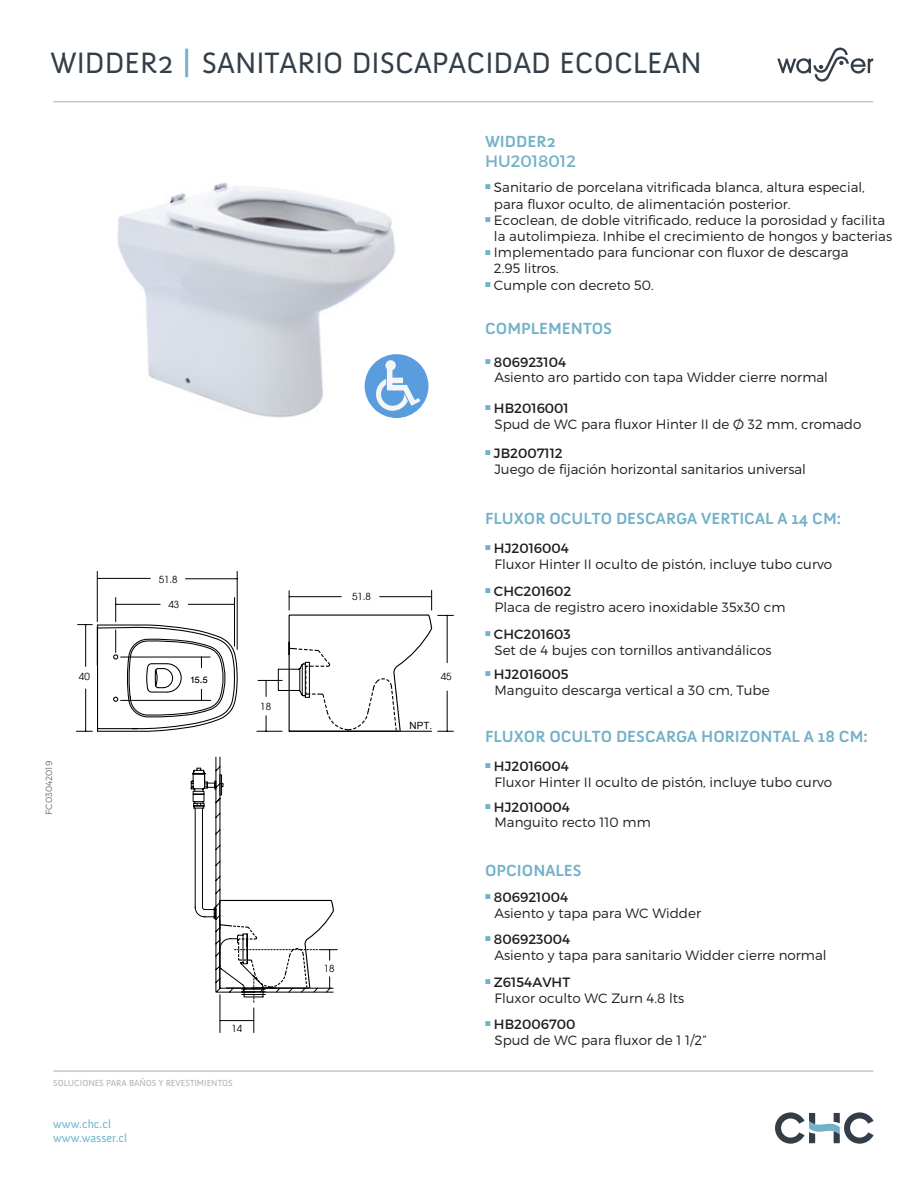
<style>
.page{position:relative;width:918px;height:1188px;background:#fff}
.page>*{position:absolute;margin:0;border:0;box-sizing:border-box;transform-origin:0 0}
.t1{font:30.15px "Anivers SC";color:#333e48}
.t2{font:700 16.5px "Anivers";color:#72b1c8}
.t3{font:16.5px "Montserrat";color:#72b1c8}
.t4{font:300 13.5px/16.2px "Montserrat";color:#1f1d21}
.t5{font:13.5px "Montserrat";color:#1f1d21}
.t6{font:12px/14.4px "Anivers";color:#72b1c8}
.t7{font:10.5px "Arial";color:#72b1c8}
.t8{font:9.9px "Arial";color:#000}
.t9{font:9.75px "Avant Garde LT";color:#000}
.t10{font:9.75px "Circular Std";color:#000}
.t11{font:9px "Anivers";color:#afafb1}
.t12{font:300 9px "Montserrat";color:#707071}
.s1{font-size:36px;color:#72b1c8}
</style>
<div class="page">
<img style="left:117px;top:182px;width:298px;height:236px">
<svg style="left:777px;top:48px;width:96px;height:34px"></svg>
<hr style="left:53px;top:101px;width:820px;height:1px;background:#afafb1">
<hr style="left:53px;top:1071px;width:820px;height:1px;background:#afafb1">
<svg style="left:775px;top:1112px;width:99px;height:32px"></svg>
<div style="left:365px;top:354px;width:63px;height:64px;background:#599ddf;border-radius:50%"></div>
<svg style="left:374px;top:360px;width:55px;height:58px"></svg>
<hr style="left:97px;top:571px;width:1px;height:51px;background:#000">
<hr style="left:237px;top:571px;width:1px;height:78px;background:#000">
<hr style="left:186px;top:579px;width:51px;height:1px;background:#000">
<hr style="left:97px;top:578px;width:53px;height:1px;background:#000">
<svg style="left:76px;top:598px;width:162px;height:134px"></svg>
<svg style="left:257px;top:590px;width:196px;height:142px"></svg>
<hr style="left:220px;top:995px;width:1px;height:38px;background:#000">
<hr style="left:220px;top:1020px;width:34px;height:1px;background:#000">
<svg style="left:254px;top:1008px;width:1px;height:25px"></svg>
<svg style="left:190px;top:756px;width:147px;height:246px"></svg>
<h1 class="t1" style="left:51px;top:52px;width:653px">WIDDER2 <span class="s1">|</span> SANITARIO DISCAPACIDAD ECOCLEAN</h1>
<p class="t2" style="left:485px;top:136px;width:72px">WIDDER2</p>
<p class="t3" style="left:485px;top:152px;width:92px">HU2018012</p>
<p class="t4" style="left:494px;top:180px;width:400px">Sanitario de porcelana vitrificada blanca, altura especial, para fluxor oculto, de alimentación posterior.<br>Ecoclean, de doble vitrificado, reduce la porosidad y facilita la autolimpieza. Inhibe el crecimiento de hongos y bacterias Implementado para funcionar con fluxor de descarga<br>2.95 litros.<br>Cumple con decreto 50.</p>
<p class="t7" style="left:485px;top:179px;width:8px">■</p>
<p class="t7" style="left:485px;top:212px;width:8px">■</p>
<p class="t7" style="left:485px;top:244px;width:8px">■</p>
<p class="t7" style="left:485px;top:277px;width:8px">■</p>
<p class="t2" style="left:485px;top:323px;width:129px">COMPLEMENTOS</p>
<p class="t5" style="left:494px;top:354px;width:74px">806923104</p>
<p class="t4" style="left:494px;top:370px;width:335px">Asiento aro partido con tapa Widder cierre normal</p>
<p class="t7" style="left:485px;top:353px;width:8px">■</p>
<p class="t5" style="left:494px;top:400px;width:76px">HB2016001</p>
<p class="t4" style="left:494px;top:417px;width:368px">Spud de WC para fluxor Hinter II de Ø 32 mm, cromado</p>
<p class="t7" style="left:485px;top:399px;width:8px">■</p>
<p class="t9" style="left:79px;top:671px;width:12px">40</p>
<p class="t12" style="left:45px;top:815px;width:55px;rotate:-90deg">FC03042019</p>
<p class="t9" style="left:159px;top:574px;width:20px">51.8</p>
<p class="t9" style="left:169px;top:599px;width:12px">43</p>
<p class="t10" style="left:191px;top:673px;width:18px">15.5</p>
<p class="t9" style="left:260px;top:700px;width:12px">18</p>
<p class="t9" style="left:232px;top:1022px;width:12px">14</p>
<p class="t11" style="left:53px;top:1078px;width:181px">SOLUCIONES PARA BAÑOS Y REVESTIMIENTOS</p>
<p class="t6" style="left:53px;top:1116px;width:75px">www.chc.cl www.wasser.cl</p>
<p class="t9" style="left:352px;top:591px;width:20px">51.8</p>
<p class="t9" style="left:324px;top:963px;width:12px">18</p>
<p class="t9" style="left:441px;top:671px;width:12px">45</p>
<p class="t8" style="left:410px;top:720px;width:24px">NPT.</p>
<p class="t5" style="left:494px;top:445px;width:70px">JB2007112</p>
<p class="t4" style="left:494px;top:461px;width:313px">Juego de fijación horizontal sanitarios universal</p>
<p class="t7" style="left:485px;top:444px;width:8px">■</p>
<p class="t2" style="left:485px;top:513px;width:358px">FLUXOR OCULTO DESCARGA VERTICAL A 14 CM:</p>
<p class="t4" style="left:494px;top:557px;width:339px">Fluxor Hinter II oculto de pistón, incluye tubo curvo</p>
<p class="t4" style="left:494px;top:599px;width:293px">Placa de registro acero inoxidable 35x30 cm</p>
<p class="t5" style="left:485px;top:541px;width:86px"><sup>■</sup> HJ2016004</p>
<p class="t7" style="left:485px;top:582px;width:8px">■</p>
<p class="t5" style="left:494px;top:583px;width:79px">CHC201602</p>
<p class="t5" style="left:485px;top:626px;width:88px"><sup>■</sup> CHC201603</p>
<p class="t7" style="left:485px;top:666px;width:8px">■</p>
<p class="t4" style="left:494px;top:642px;width:279px">Set de 4 bujes con tornillos antivandálicos</p>
<p class="t4" style="left:494px;top:683px;width:277px">Manguito descarga vertical a 30 cm, Tube</p>
<p class="t5" style="left:494px;top:667px;width:76px">HJ2016005</p>
<p class="t2" style="left:485px;top:731px;width:384px">FLUXOR OCULTO DESCARGA HORIZONTAL A 18 CM:</p>
<p class="t4" style="left:494px;top:775px;width:339px">Fluxor Hinter II oculto de pistón, incluye tubo curvo</p>
<p class="t4" style="left:494px;top:815px;width:158px">Manguito recto 110 mm</p>
<p class="t5" style="left:485px;top:759px;width:86px"><sup>■</sup> HJ2016004</p>
<p class="t7" style="left:485px;top:798px;width:8px">■</p>
<p class="t5" style="left:494px;top:799px;width:77px">HJ2010004</p>
<p class="t2" style="left:485px;top:865px;width:98px">OPCIONALES</p>
<p class="t5" style="left:494px;top:889px;width:76px">806921004</p>
<p class="t4" style="left:494px;top:906px;width:208px">Asiento y tapa para WC Widder</p>
<p class="t7" style="left:485px;top:888px;width:8px">■</p>
<p class="t5" style="left:494px;top:932px;width:78px">806923004</p>
<p class="t4" style="left:494px;top:948px;width:334px">Asiento y tapa para sanitario Widder cierre normal</p>
<p class="t7" style="left:485px;top:931px;width:8px">■</p>
<p class="t5" style="left:494px;top:974px;width:78px">Z6154AVHT</p>
<p class="t4" style="left:494px;top:991px;width:191px">Fluxor oculto WC Zurn 4.8 lts</p>
<p class="t7" style="left:485px;top:973px;width:8px">■</p>
<p class="t5" style="left:494px;top:1017px;width:83px">HB2006700</p>
<p class="t4" style="left:494px;top:1033px;width:214px">Spud de WC para fluxor de 1 1/2”</p>
<p class="t7" style="left:485px;top:1016px;width:8px">■</p>
</div>
